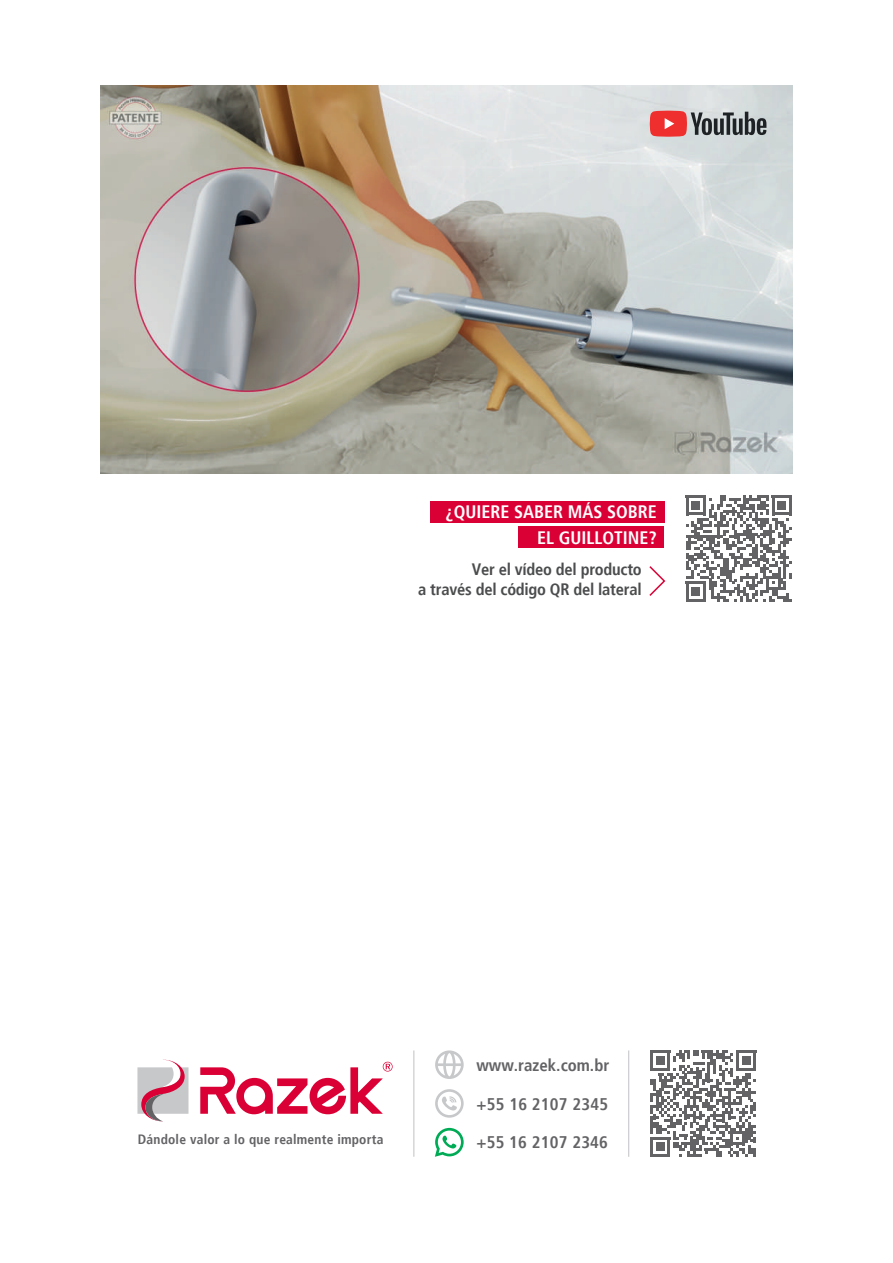
<style>
.page{position:relative;width:893px;height:1263px;background:#fff}
.page>*{position:absolute;margin:0;border:0;box-sizing:border-box;transform-origin:0 0}
.t1{font:700 condensed 18px/25.5px "Frutiger";color:#fff;text-align:right}
.t2{font:700 condensed 16.8px "Frutiger";letter-spacing:.015em;color:#636366}
.t3{font:700 condensed 16.5px/19.8px "Frutiger";letter-spacing:-.015em;color:#4b4c4d;text-align:right}
.t4{font:700 condensed 13.5px "Frutiger";letter-spacing:.015em;color:#636366}
</style>
<div class="page">
<hr style="left:628px;top:1050px;width:1px;height:107px;background:#c7c8ca">
<hr style="left:413px;top:1050px;width:1px;height:107px;background:#c7c8ca">
<svg style="left:137px;top:1060px;width:51px;height:61px"></svg>
<svg style="left:200px;top:1062px;width:193px;height:52px"></svg>
<svg style="left:435px;top:1128px;width:29px;height:29px"></svg>
<svg style="left:435px;top:1050px;width:29px;height:29px"></svg>
<svg style="left:435px;top:1089px;width:29px;height:29px"></svg>
<svg style="left:650px;top:1050px;width:106px;height:107px"></svg>
<div style="left:430px;top:501px;width:234px;height:21px;background:#da0035"></div>
<div style="left:518px;top:527px;width:146px;height:21px;background:#da0035"></div>
<svg style="left:649px;top:566px;width:17px;height:30px"></svg>
<svg style="left:686px;top:495px;width:106px;height:106px"></svg>
<img style="left:101px;top:85px;width:691px;height:389px">
<svg style="left:650px;top:111px;width:116px;height:26px;background:#a97777"></svg>
<p class="t1" style="left:445px;top:499px;width:213px">¿QUIERE SABER MÁS SOBRE<br>EL GUILLOTINE?</p>
<p class="t3" style="left:418px;top:560px;width:225px">Ver el vídeo del producto<br>a través del código QR del lateral</p>
<p class="t2" style="left:476px;top:1055px;width:134px">www.razek.com.br</p>
<p class="t2" style="left:476px;top:1094px;width:133px">+55 16 2107 2345</p>
<p class="t4" style="left:138px;top:1132px;width:247px">Dándole valor a lo que realmente importa</p>
<p class="t2" style="left:476px;top:1132px;width:133px">+55 16 2107 2346</p>
</div>
